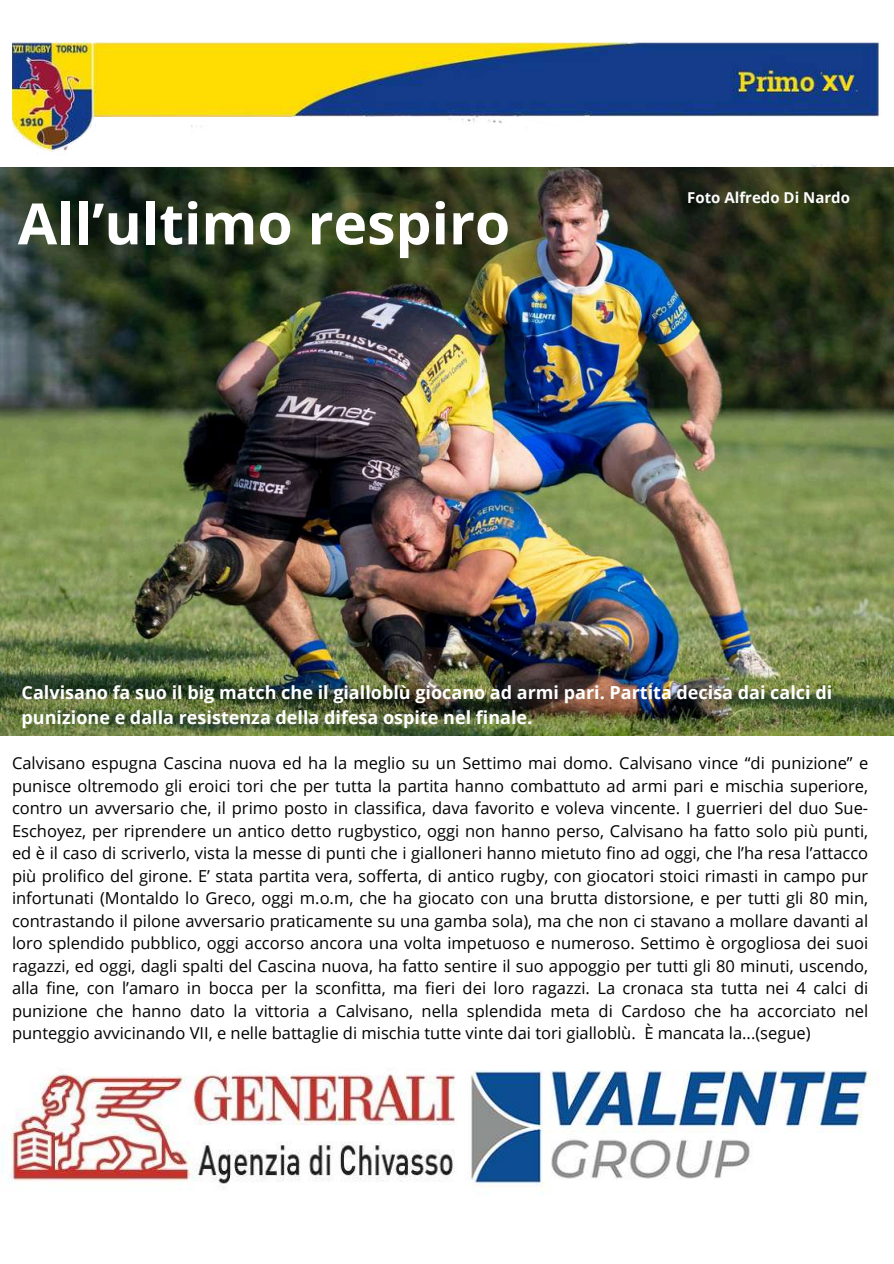
<style>
.page{position:relative;width:894px;height:1264px;background:#fff}
.page>*{position:absolute;margin:0;border:0;box-sizing:border-box;transform-origin:0 0}
.t1{font:700 57px "Open Sans";color:#fff}
.t2{font:700 18px/24.8px "Open Sans";color:#fff}
.t3{font:16.5px/22.5px "Open Sans";color:#000;text-align:justify}
.t4{font:700 15px "Open Sans";color:#fcfcfc}
</style>
<div class="page">
<img style="left:12px;top:41px;width:867px;height:126px">
<img style="left:2px;top:1074px;width:453px;height:114px">
<img style="left:470px;top:1070px;width:408px;height:119px">
<img style="left:0;top:167px;width:893px;height:568px">
<h1 class="t1" style="left:18px;top:183px;width:493px">All’ultimo respiro</h1>
<p class="t4" style="left:687px;top:187px;width:164px">Foto Alfredo Di Nardo</p>
<p class="t2" style="left:22px;top:680px;width:811px">Calvisano fa suo il big match che il gialloblù giocano ad armi pari. Partita decisa dai calci di punizione e dalla resistenza della difesa ospite nel finale.</p>
<p class="t3" style="left:12px;top:751px;width:857px">Calvisano espugna Cascina nuova ed ha la meglio su un Settimo mai domo. Calvisano vince “di punizione” e punisce oltremodo gli eroici tori che per tutta la partita hanno combattuto ad armi pari e mischia superiore, contro un avversario che, il primo posto in classifica, dava favorito e voleva vincente. I guerrieri del duo Sue-Eschoyez, per riprendere un antico detto rugbystico, oggi non hanno perso, Calvisano ha fatto solo più punti, ed è il caso di scriverlo, vista la messe di punti che i gialloneri hanno mietuto fino ad oggi, che l’ha resa l’attacco più prolifico del girone. E’ stata partita vera, sofferta, di antico rugby, con giocatori stoici rimasti in campo pur infortunati (Montaldo lo Greco, oggi m.o.m, che ha giocato con una brutta distorsione, e per tutti gli 80 min, contrastando il pilone avversario praticamente su una gamba sola), ma che non ci stavano a mollare davanti al loro splendido pubblico, oggi accorso ancora una volta impetuoso e numeroso. Settimo è orgogliosa dei suoi ragazzi, ed oggi, dagli spalti del Cascina nuova, ha fatto sentire il suo appoggio per tutti gli 80 minuti, uscendo, alla fine, con l’amaro in bocca per la sconfitta, ma fieri dei loro ragazzi. La cronaca sta tutta nei 4 calci di punizione che hanno dato la vittoria a Calvisano, nella splendida meta di Cardoso che ha accorciato nel punteggio avvicinando VII, e nelle battaglie di mischia tutte vinte dai tori gialloblù. È mancata la...(segue)</p>
</div>
